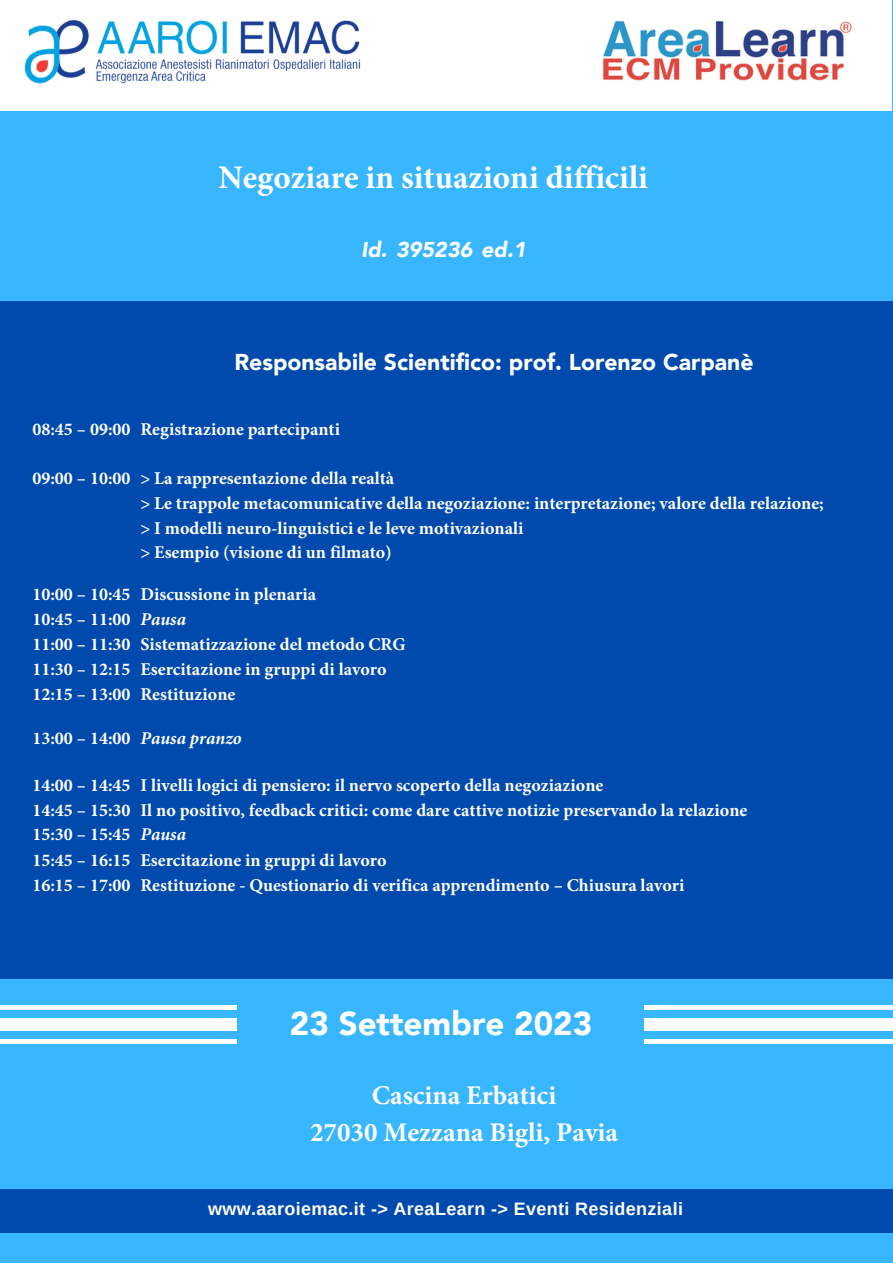
<style>
.page{position:relative;width:893px;height:1264px;background:#fff}
.page>*{position:absolute;margin:0;border:0;box-sizing:border-box;transform-origin:0 0}
.t1{font:700 33px "Minion Pro";color:#fff}
.t2{font:900 33px "Avenir";color:#fff}
.t3{font:700 27px/37.2px "Minion Pro";color:#fff;text-align:center}
.t4{font:900 22.95px "Avenir";color:#fff}
.t5{font:italic 900 21.45px "Avenir";color:#fff}
.t6{font:700 18px/24.9px "Minion Pro";color:#fff}
.t7{font:700 18px "Arimo";letter-spacing:.02em;color:#fff}
.s1{font-style:italic}
</style>
<div class="page">
<div style="left:0;top:0;width:892px;height:1262px;background:#38b6ff"></div>
<div style="left:0;top:301px;width:892px;height:677px;background:#004aad"></div>
<hr style="left:0;top:1005px;width:236px;height:4px;background:#fff">
<hr style="left:0;top:1039px;width:236px;height:4px;background:#fff">
<div style="left:0;top:1018px;width:236px;height:12px;background:#fff"></div>
<hr style="left:644px;top:1005px;width:248px;height:4px;background:#fff">
<hr style="left:644px;top:1039px;width:248px;height:4px;background:#fff">
<div style="left:644px;top:1018px;width:248px;height:12px;background:#fff"></div>
<div style="left:0;top:1189px;width:892px;height:43px;background:#004aad"></div>
<div style="left:0;top:0;width:891px;height:110px;background:#fff"></div>
<img style="left:602px;top:21px;width:250px;height:60px">
<img style="left:24px;top:19px;width:337px;height:65px">
<h1 class="t1" style="left:218px;top:155px;width:431px">Negoziare in situazioni difficili</h1>
<p class="t5" style="left:361px;top:232px;width:166px">Id. 395236 ed.1</p>
<p class="t4" style="left:234px;top:343px;width:520px">Responsabile Scientifico: prof. Lorenzo Carpanè</p>
<p class="t6" style="left:32px;top:416px;width:309px">08:45 – 09:00 Registrazione partecipanti</p>
<p class="t6" style="left:140px;top:466px;width:685px;text-indent:-108px">09:00 – 10:00 &gt; La rappresentazione della realtà<br>&gt; Le trappole metacomunicative della negoziazione: interpretazione; valore della relazione; &gt; I modelli neuro-linguistici e le leve motivazionali<br>&gt; Esempio (visione di un filmato)</p>
<p class="t6" style="left:32px;top:581px;width:374px">10:00 – 10:45 Discussione in plenaria<br>10:45 – 11:00 <span class="s1">Pausa<br></span>11:00 – 11:30 Sistematizzazione del metodo CRG 11:30 – 12:15 Esercitazione in gruppi di lavoro 12:15 – 13:00 Restituzione</p>
<p class="t6" style="left:32px;top:725px;width:211px">13:00 – 14:00 <span class="s1">Pausa pranzo</span></p>
<p class="t6" style="left:32px;top:772px;width:716px">14:00 – 14:45 I livelli logici di pensiero: il nervo scoperto della negoziazione<br>14:45 – 15:30 Il no positivo, feedback critici: come dare cattive notizie preservando la relazione 15:30 – 15:45 <span class="s1">Pausa<br></span>15:45 – 16:15 Esercitazione in gruppi di lavoro<br>16:15 – 17:00 Restituzione - Questionario di verifica apprendimento – Chiusura lavori</p>
<h1 class="t2" style="left:290px;top:995px;width:304px">23 Settembre 2023</h1>
<h2 class="t3" style="left:310px;top:1076px;width:309px">Cascina Erbatici<br>27030 Mezzana Bigli, Pavia</h2>
<p class="t7" style="left:208px;top:1199px;width:476px">www.aaroiemac.it -&gt; AreaLearn -&gt; Eventi Residenziali</p>
</div>
